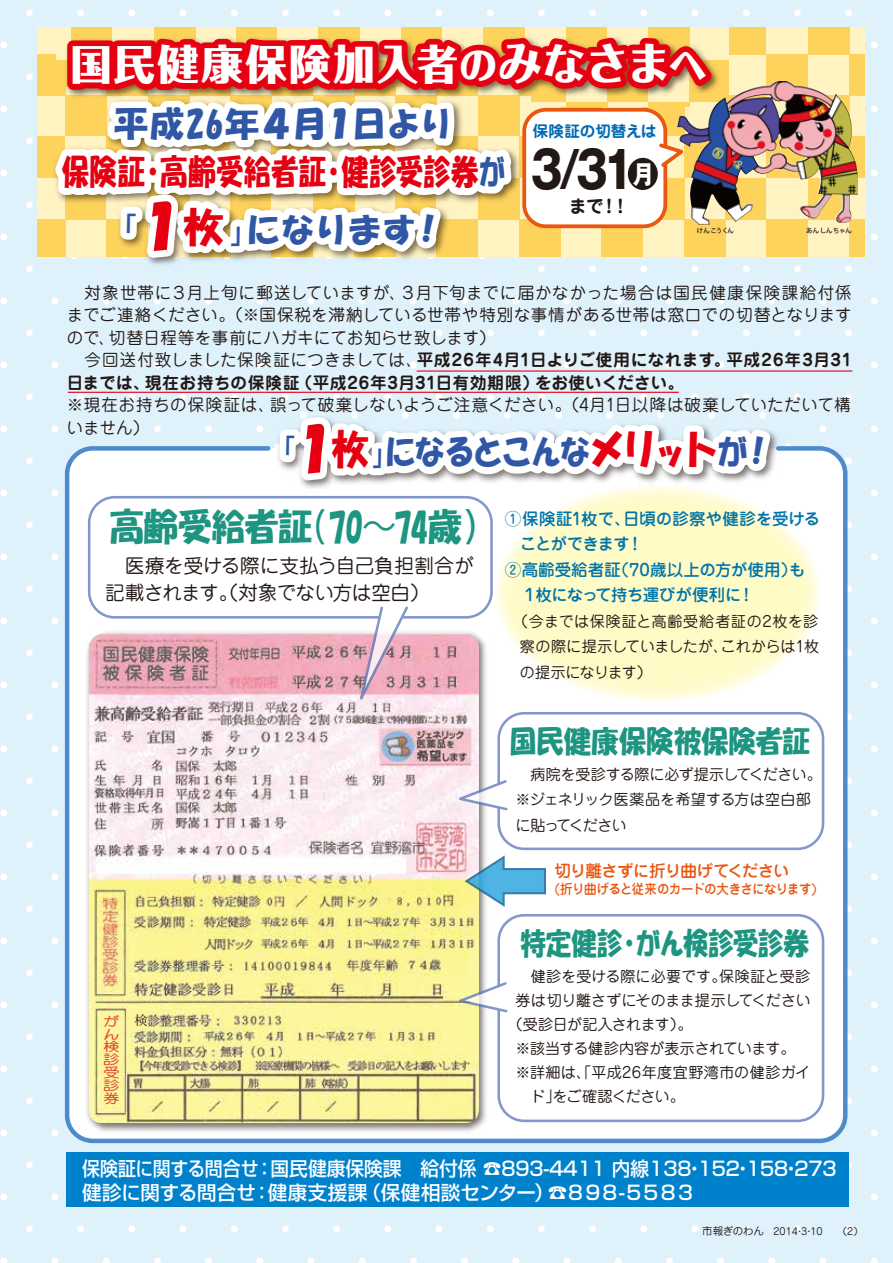
<style>
.page{position:relative;width:893px;height:1263px;background:#dff2fc}
.page>*{position:absolute;margin:0;border:0;box-sizing:border-box;transform-origin:0 0}
.t1{font:700 50.7px "Gothic MB101 Pro";color:#221815;scale:.84 1}
.t2{font:800 41.4px "Folk Pro";letter-spacing:.06em;color:#fff}
.t3{font:37.2px "HG Soei Kakupoptai";letter-spacing:-.015em;color:#1d9581;scale:.92 1}
.t4{font:34.2px/47.8px "HG Soei Kakupoptai";letter-spacing:.005em;color:#e60012;text-align:center;scale:.8 1}
.t5{font:34.2px "HG Soei Kakupoptai";letter-spacing:-.06em;color:#3057a6;scale:.92 1}
.t6{font:34.2px "HG Soei Kakupoptai";letter-spacing:-.06em;color:#3057a6}
.t7{font:30px "HG Soei Kakupoptai";letter-spacing:-.01em;color:#1d9581;scale:.85 1}
.t8{font:30px "HG Soei Kakupoptai";letter-spacing:-.01em;color:#1d9581;scale:.92 1}
.t9{font:500 19.5px/23.4px "Shin Go Pro";letter-spacing:-.03em;color:#fff;scale:.92 1}
.t10{font:19.5px/27px "Jun 201 Pro";letter-spacing:-.01em;color:#221815}
.t11{font:700 17.85px "Jun 501 Pro";color:#221815}
.t12{font:16.5px/22.5px "Jun 201 Pro";letter-spacing:.02em;color:#221815;text-align:justify}
.t13{font:700 16.5px/22.5px "Jun 501 Pro";letter-spacing:.04em;color:#221815}
.t14{font:500 16.5px "Jun 34 Pro";letter-spacing:-.01em;color:#0075aa}
.t15{font:500 16.5px "Jun 34 Pro";letter-spacing:-.04em;color:#0075aa}
.t16{font:500 16.5px "Jun 34 Pro";letter-spacing:-.05em;color:#ea5711}
.t17{font:500 16.5px "Jun 34 Pro";letter-spacing:-.065em;color:#0075aa}
.t18{font:700 15.6px "Jun 501 Pro";letter-spacing:-.005em;color:#006bb6}
.t19{font:15px/25.5px "Jun 201 Pro";color:#221815;text-align:justify}
.t20{font:15px/25.5px "Jun 201 Pro";letter-spacing:-.02em;color:#221815}
.t21{font:15px "Jun 201 Pro";letter-spacing:.025em;color:#221815}
.t22{font:15px "Jun 201 Pro";letter-spacing:-.025em;color:#221815}
.t23{font:15px "Jun 201 Pro";letter-spacing:-.045em;color:#221815}
.t24{font:500 13.5px "Jun 34 Pro";letter-spacing:-.04em;color:#ea5711;scale:.92 1}
.t25{font:13.05px/12.8px "DF Maru Gothic Std W7";color:#e04a3e;text-align:justify;scale:1.24 1}
.t26{font:12.75px "Koz Min Pro";color:#221815}
.t27{font:9.75px "Jun 201 Pro";color:#221815}
.t28{font:500 6.45px "Koz Go Pr 6 N";letter-spacing:.02em;color:#221815}
.t29{font:500 6.45px "Koz Go Pr 6 N";color:#221815}
.s1{font-size:37.95px}
.s2{font-size:43.65px}
.s3{color:#3057a6}
.s4{font-size:54.75px;color:#e60012}
.s5{font-size:41.1px;color:#e60012}
.s6{font-size:25.35px;color:#fff}
.s7{font-family:"Jun 201 Pro";font-weight:400}
.s8{font-family:"Koz Go Pr 6 N"}
.s9{font-size:10.5px}
</style>
<div class="page">
<svg style="left:37px;top:27px;width:827px;height:229px;background:#dcbc83"></svg>
<div style="left:65px;top:446px;width:782px;height:697px;background:#fff;border:4px solid #4d8bca;border-radius:26px"></div>
<img style="left:86px;top:631px;width:400px;height:501px">
<img style="left:89px;top:634px;width:390px;height:489px">
<div style="left:66px;top:1152px;width:783px;height:55px;background:#0081cc"></div>
<div style="left:495px;top:485px;width:325px;height:217px;background:#fffbc7;border-radius:50%"></div>
<img style="left:722px;top:81px;width:55px;height:29px">
<img style="left:43px;top:88px;width:4px;height:169px">
<svg style="left:272px;top:393px;width:508px;height:119px"></svg>
<hr style="left:417px;top:370px;width:435px;height:2px;background:#e60012">
<hr style="left:68px;top:392px;width:611px;height:1px;background:#e60012">
<div style="left:89px;top:497px;width:402px;height:120px;background:#fff;border-radius:25px"></div>
<div style="left:88px;top:496px;width:405px;height:123px;border:3px solid #5976ba;border-radius:25px"></div>
<svg style="left:354px;top:606px;width:56px;height:94px"></svg>
<div style="left:497px;top:712px;width:327px;height:138px;border:3px solid #5976ba;border-radius:25px"></div>
<svg style="left:459px;top:778px;width:49px;height:34px"></svg>
<div style="left:497px;top:914px;width:327px;height:208px;border:3px solid #5976ba;border-radius:25px"></div>
<svg style="left:459px;top:980px;width:49px;height:34px"></svg>
<svg style="left:465px;top:855px;width:81px;height:52px"></svg>
<svg style="left:47px;top:9px;width:675px;height:258px;background:#edbea6"></svg>
<div style="left:628px;top:158px;width:30px;height:32px;background:#221815;border-radius:50%"></div>
<h2 class="t2" style="left:71px;top:29px;width:637px">国民健康保険加入者<span class="s1">の</span><span class="s2">みなさま</span><span class="s1">へ</span></h2>
<h3 class="t4" style="left:62px;top:100px;width:557px"><span class="s3">平成26年４月１日より<br></span>保険証・高齢受給者証・健診受診券<span class="s3">が</span></h3>
<h3 class="t6" style="left:106px;top:212px;width:340px">「<span class="s4">１</span><span class="s5">枚</span>」になります！</h3>
<p class="t18" style="left:533px;top:118px;width:125px">保険証の切替えは</p>
<h1 class="t1" style="left:530px;top:128px;width:149px">3/31<span class="s6">月</span></h1>
<p class="t11" style="left:569px;top:192px;width:62px">まで！！</p>
<p class="t29" style="left:697px;top:227px;width:39px">けんこうくん</p>
<p class="t28" style="left:806px;top:227px;width:47px">あんしんちゃん</p>
<p class="t12" style="left:67px;top:280px;width:786px">　対象世帯に３月上旬に郵送していますが、３月下旬までに届かなかった場合は国民健康保険課給付係までご連絡ください。（※国保税を滞納している世帯や特別な事情がある世帯は窓口での切替となりますので、切替日程等を事前にハガキにてお知らせ致します）</p>
<p class="t13" style="left:67px;top:347px;width:787px"><span class="s7">　今回送付致しました保険証につきましては、</span>平成26年4月1日よりご使用になれます。平成26年3月31日までは、現在お持ちの保険証（平成26年3月31日有効期限）をお使いください。</p>
<p class="t12" style="left:67px;top:392px;width:785px">※現在お持ちの保険証は、誤って破棄しないようご注意ください。（4月1日以降は破棄していただいて構いません）</p>
<h3 class="t5" style="left:267px;top:435px;width:552px">「<span class="s4">１</span><span class="s5">枚</span>」になるとこんな<span class="s5">メリット</span>が！</h3>
<h3 class="t3" style="left:110px;top:508px;width:421px">高齢受給者証（70<span class="s8">～</span>74歳）</h3>
<p class="t10" style="left:105px;top:550px;width:370px">　医療を受ける際に支払う自己負担割合が記載されます。（対象でない方は空白）</p>
<p class="t14" style="left:505px;top:505px;width:317px">①保険証1枚で、日頃の診察や健診を受ける</p>
<p class="t17" style="left:520px;top:531px;width:125px">ことができます！</p>
<p class="t14" style="left:505px;top:556px;width:302px">②高齢受給者証（70歳以上の方が使用）も</p>
<p class="t15" style="left:505px;top:582px;width:251px">　１枚になって持ち運びが便利に！</p>
<p class="t19" style="left:520px;top:607px;width:301px;text-indent:-15px">　（今までは保険証と高齢受給者証の2枚を診察の際に提示していましたが、これからは1枚の提示になります）</p>
<p class="t25" style="left:103px;top:1015px;width:14px">がん検診受診券</p>
<p class="t26" style="left:135px;top:1011px;width:15px">検</p>
<h3 class="t8" style="left:509px;top:726px;width:328px">国民健康保険被保険者証</h3>
<p class="t20" style="left:515px;top:759px;width:308px">　病院を受診する際に必ず提示してください。※ジェネリック医薬品を希望する方は空白部に貼ってください</p>
<p class="t16" style="left:554px;top:858px;width:237px">切り離さずに折り曲げてください</p>
<p class="t24" style="left:554px;top:878px;width:287px">(折り曲げると従来のカードの大きさになります)</p>
<h3 class="t7" style="left:520px;top:928px;width:341px">特定健診・がん検診受診券</h3>
<p class="t19" style="left:515px;top:961px;width:296px">　健診を受ける際に必要です。保険証と受診</p>
<p class="t19" style="left:515px;top:985px;width:297px">券は切り離さずにそのまま提示してください</p>
<p class="t22" style="left:508px;top:1012px;width:186px">（受診日が記入されます）。</p>
<p class="t19" style="left:515px;top:1033px;width:282px">※該当する健診内容が表示されています。</p>
<p class="t21" style="left:515px;top:1060px;width:297px">※詳細は、「平成26年度宜野湾市の健診ガイ</p>
<p class="t23" style="left:515px;top:1084px;width:171px">　ド」をご確認ください。</p>
<p class="t9" style="left:82px;top:1155px;width:824px">保険証に関する問合せ：国民健康保険課　給付係 ☎８９３-４４１１ 内線１３８・１５２・１５８・２７３健診に関する問合せ：健康支援課（保健相談センター）☎８９８-５５８３</p>
<p class="t27" style="left:702px;top:1223px;width:122px"><span class="s9">市報ぎのわん</span>　2014・3・10</p>
<p class="t27" style="left:837px;top:1223px;width:27px">（2）</p>
</div>
